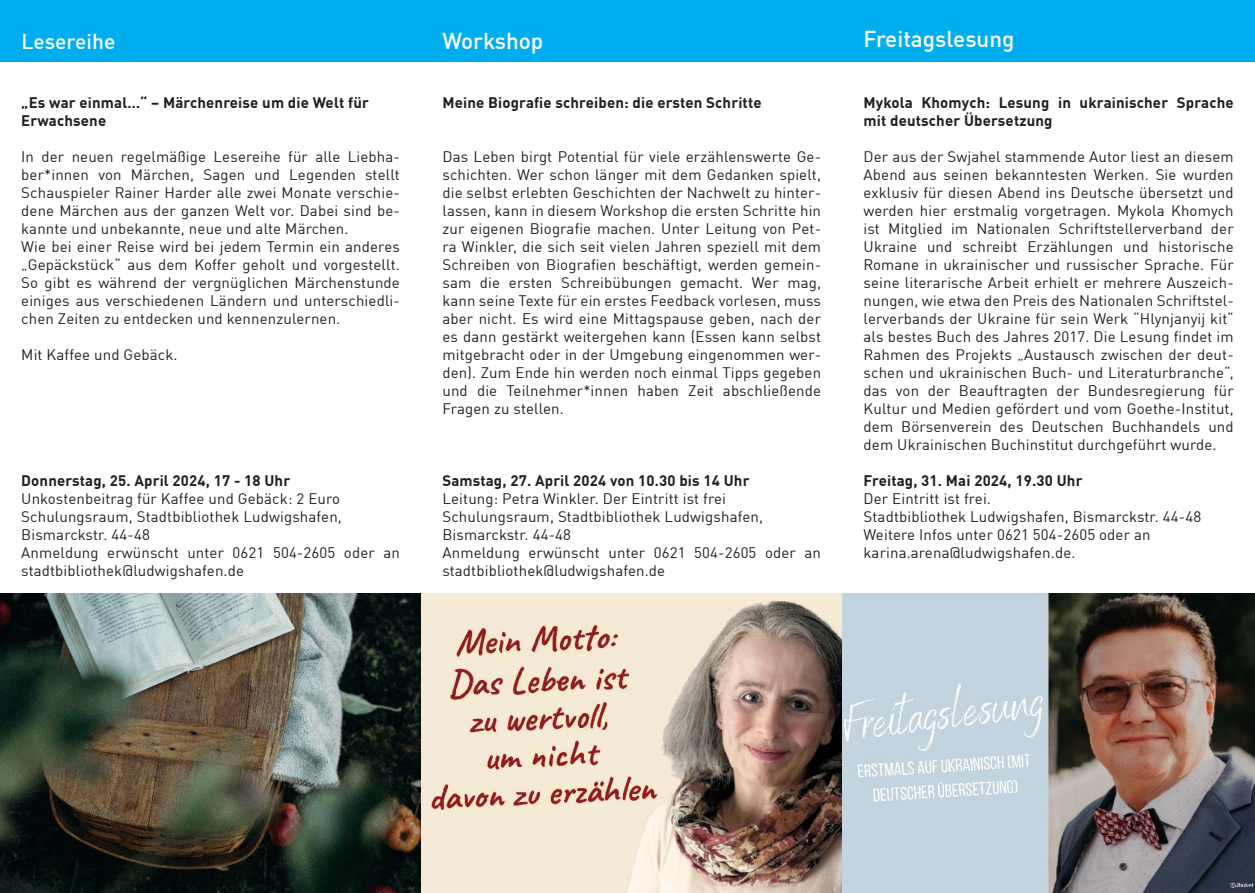
<style>
.page{position:relative;width:1255px;height:893px;background:#fff}
.page>*{position:absolute;margin:0;border:0;box-sizing:border-box;transform-origin:0 0}
.t1{font:500 22.5px "DIN Offc";color:#fff}
.t2{font:500 21px "DIN Offc";color:#fff}
.Subheadline{font:15px/18px "DIN Offc";letter-spacing:.01em;color:#231f20;text-align:justify}
.Subheadline-2{font:700 15px/18px "DIN Offc";letter-spacing:.01em;color:#231f20}
</style>
<div class="page">
<div style="left:0;top:0;width:1254px;height:62px;background:#00aeef"></div>
<img style="left:0;top:593px;width:1254px;height:300px">
<p class="t2" style="left:21px;top:28px;width:95px">Lesereihe</p>
<p class="t1" style="left:442px;top:27px;width:102px">Workshop</p>
<p class="t1" style="left:863px;top:25px;width:152px">Freitagslesung</p>
<p class="Subheadline-2" style="left:21px;top:93px;width:349px">„Es war einmal…“ – Märchenreise um die Welt für</p>
<p class="Subheadline-2" style="left:21px;top:111px;width:86px">Erwachsene</p>
<p class="Subheadline" style="left:21px;top:147px;width:380px">In der neuen regelmäßige Lesereihe für alle Liebha&shy;ber*innen von Märchen, Sagen und Legenden stellt Schauspieler Rainer Harder alle zwei Monate verschie&shy;dene Märchen aus der ganzen Welt vor. Dabei sind be&shy;kannte und unbekannte, neue und alte Märchen.</p>
<p class="Subheadline" style="left:21px;top:237px;width:380px">Wie bei einer Reise wird bei jedem Termin ein anderes „Gepäckstück“ aus dem Koffer geholt und vorgestellt.<br>So gibt es während der vergnüglichen Märchenstunde einiges aus verschiedenen Ländern und unterschiedli&shy;chen Zeiten zu entdecken und kennenzulernen.</p>
<p class="Subheadline" style="left:21px;top:345px;width:158px">Mit Kaffee und Gebäck.</p>
<p class="Subheadline-2" style="left:21px;top:471px;width:270px">Donnerstag, 25. April 2024, 17 - 18 Uhr</p>
<p class="Subheadline" style="left:21px;top:489px;width:320px">Unkostenbeitrag für Kaffee und Gebäck: 2 Euro</p>
<p class="Subheadline" style="left:21px;top:507px;width:322px">Schulungsraum, Stadtbibliothek Ludwigshafen,</p>
<p class="Subheadline" style="left:21px;top:525px;width:130px">Bismarckstr. 44-48</p>
<p class="Subheadline" style="left:21px;top:543px;width:380px">Anmeldung erwünscht unter 0621 504-2605 oder an stadtbibliothek@ludwigshafen.de</p>
<p class="Subheadline-2" style="left:442px;top:93px;width:321px">Meine Biografie schreiben: die ersten Schritte</p>
<p class="Subheadline" style="left:442px;top:147px;width:380px">Das Leben birgt Potential für viele erzählenswerte Ge&shy;schichten. Wer schon länger mit dem Gedanken spielt, die selbst erlebten Geschichten der Nachwelt zu hinter&shy;lassen, kann in diesem Workshop die ersten Schritte hin zur eigenen Biografie machen. Unter Leitung von Pet&shy;ra Winkler, die sich seit vielen Jahren speziell mit dem Schreiben von Biografien beschäftigt, werden gemein&shy;sam die ersten Schreibübungen gemacht. Wer mag, kann seine Texte für ein erstes Feedback vorlesen, muss aber nicht. Es wird eine Mittagspause geben, nach der es dann gestärkt weitergehen kann (Essen kann selbst mitgebracht oder in der Umgebung eingenommen wer&shy;den). Zum Ende hin werden noch einmal Tipps gegeben und die Teilnehmer*innen haben Zeit abschließende Fragen zu stellen.</p>
<p class="Subheadline-2" style="left:442px;top:471px;width:308px">Samstag, 27. April 2024 von 10.30 bis 14 Uhr</p>
<p class="Subheadline" style="left:442px;top:489px;width:285px">Leitung: Petra Winkler. Der Eintritt ist frei</p>
<p class="Subheadline" style="left:442px;top:507px;width:322px">Schulungsraum, Stadtbibliothek Ludwigshafen,</p>
<p class="Subheadline" style="left:442px;top:525px;width:130px">Bismarckstr. 44-48</p>
<p class="Subheadline" style="left:442px;top:543px;width:380px">Anmeldung erwünscht unter 0621 504-2605 oder an stadtbibliothek@ludwigshafen.de</p>
<p class="Subheadline-2" style="left:863px;top:93px;width:371px">Mykola Khomych: Lesung in ukrainischer Sprache mit deutscher Übersetzung</p>
<p class="Subheadline" style="left:863px;top:147px;width:371px">Der aus der Swjahel stammende Autor liest an diesem Abend aus seinen bekanntesten Werken. Sie wurden exklusiv für diesen Abend ins Deutsche übersetzt und werden hier erstmalig vorgetragen. Mykola Khomych ist Mitglied im Nationalen Schriftstellerverband der Ukraine und schreibt Erzählungen und historische Romane in ukrainischer und russischer Sprache. Für seine literarische Arbeit erhielt er mehrere Auszeich&shy;nungen, wie etwa den Preis des Nationalen Schriftstel&shy;lerverbands der Ukraine für sein Werk “Hlynjanyij kit“ als bestes Buch des Jahres 2017. Die Lesung findet im Rahmen des Projekts „Austausch zwischen der deut&shy;schen und ukrainischen Buch- und Literaturbranche“, das von der Beauftragten der Bundesregierung für Kultur und Medien gefördert und vom Goethe-Institut, dem Börsenverein des Deutschen Buchhandels und dem Ukrainischen Buchinstitut durchgeführt wurde.</p>
<p class="Subheadline-2" style="left:863px;top:471px;width:220px">Freitag, 31. Mai 2024, 19.30 Uhr</p>
<p class="Subheadline" style="left:863px;top:489px;width:129px">Der Eintritt ist frei.</p>
<p class="Subheadline" style="left:863px;top:507px;width:339px">Stadtbibliothek Ludwigshafen, Bismarckstr. 44-48</p>
<p class="Subheadline" style="left:863px;top:525px;width:288px">Weitere Infos unter 0621 504-2605 oder an</p>
<p class="Subheadline" style="left:863px;top:543px;width:213px">karina.arena@ludwigshafen.de.</p>
</div>
